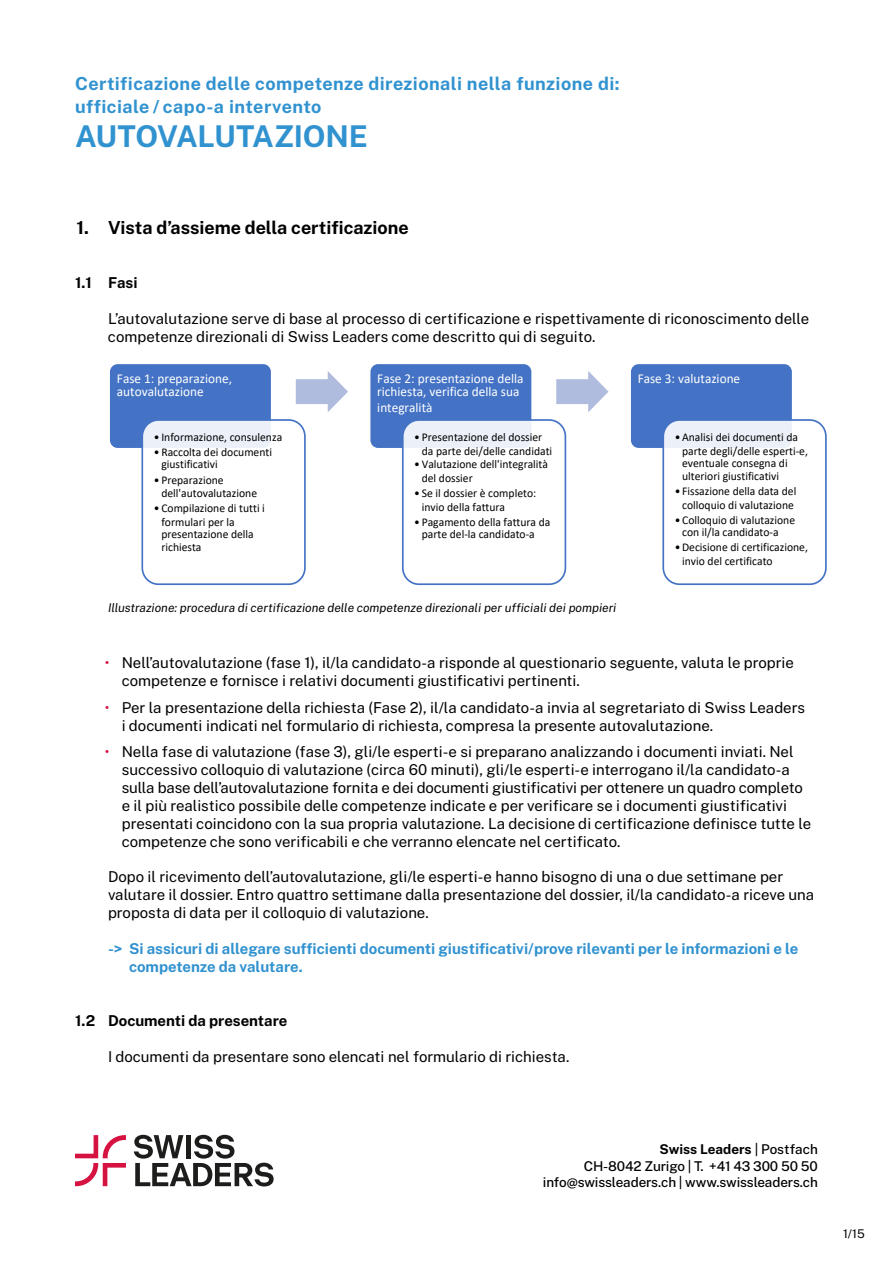
<style>
.page{position:relative;width:893px;height:1263px;background:#fff}
.page>*{position:absolute;margin:0;border:0;box-sizing:border-box;transform-origin:0 0}
.t1{font:700 30px "Public Sans";letter-spacing:-.01em;color:#3192d0}
.t2{font:700 18px/22.5px "Public Sans";letter-spacing:.025em;color:#3192d0}
.t3{font:700 18px "Public Sans";color:#000}
.t4{font:15px/18px "Public Sans";color:#000}
.t5{font:700 15px/18px "Public Sans";color:#3192d0}
.t6{font:700 15px "Public Sans";color:#000}
.t7{font:13.5px/13.5px "Calibri";color:#fff}
.t8{font:500 13.5px/16.5px "Public Sans";letter-spacing:-.01em;color:#000;text-align:right}
.t9{font:italic 12px "Public Sans";color:#000}
.t10{font:12px "Public Sans";color:#000}
.t11{font:11.85px/13.5px "Calibri";color:#000}
.s1{color:#d60e3e}
.s2{font-weight:700}
</style>
<div class="page">
<svg style="left:75px;top:1135px;width:51px;height:51px"></svg>
<svg style="left:134px;top:1135px;width:140px;height:51px"></svg>
<div style="left:109px;top:363px;width:163px;height:86px;background:#4472c4;border-radius:8px"></div>
<div style="left:108px;top:362px;width:165px;height:88px;border:2px solid #fff;border-radius:8px"></div>
<div style="left:142px;top:420px;width:163px;height:164px;background:#fff;border-radius:16px"></div>
<div style="left:141px;top:419px;width:165px;height:166px;border:2px solid #4472c4;border-radius:16px"></div>
<svg style="left:296px;top:371px;width:52px;height:41px"></svg>
<div style="left:370px;top:363px;width:162px;height:86px;background:#4472c4;border-radius:8px"></div>
<div style="left:369px;top:362px;width:164px;height:88px;border:2px solid #fff;border-radius:8px"></div>
<div style="left:403px;top:420px;width:162px;height:164px;background:#fff;border-radius:16px"></div>
<div style="left:402px;top:419px;width:164px;height:166px;border:2px solid #4472c4;border-radius:16px"></div>
<svg style="left:556px;top:371px;width:52px;height:41px"></svg>
<div style="left:630px;top:363px;width:163px;height:86px;background:#4472c4;border-radius:8px"></div>
<div style="left:629px;top:362px;width:164px;height:88px;border:2px solid #fff;border-radius:8px"></div>
<div style="left:663px;top:420px;width:163px;height:164px;background:#fff;border-radius:16px"></div>
<div style="left:662px;top:419px;width:165px;height:166px;border:2px solid #4472c4;border-radius:16px"></div>
<p class="t2" style="left:75px;top:72px;width:546px">Certificazione delle competenze direzionali nella funzione di: ufficiale / capo-a intervento</p>
<h1 class="t1" style="left:75px;top:115px;width:294px">AUTOVALUTAZIONE</h1>
<p class="t3" style="left:76px;top:214px;width:334px">1. Vista d’assieme della certificazione</p>
<p class="t6" style="left:75px;top:272px;width:64px">1.1 Fasi</p>
<p class="t4" style="left:108px;top:309px;width:703px">L’autovalutazione serve di base al processo di certificazione e rispettivamente di riconoscimento delle competenze direzionali di Swiss Leaders come descritto qui di seguito.</p>
<p class="t7" style="left:117px;top:371px;width:117px">Fase 1: preparazione, autovalutazione</p>
<p class="t11" style="left:154px;top:430px;width:130px">• Informazione, consulenza</p>
<p class="t11" style="left:161px;top:446px;width:112px;line-height:11.9px;text-indent:-7px">• Raccolta dei documenti giustificativi</p>
<p class="t11" style="left:161px;top:472px;width:97px;text-indent:-7px">• Preparazione dell'autovalutazione</p>
<p class="t11" style="left:161px;top:501px;width:105px;text-indent:-7px">• Compilazione di tutti i formulari per la</p>
<p class="t11" style="left:161px;top:527px;width:94px">presentazione della richiesta</p>
<p class="t7" style="left:377px;top:371px;width:148px">Fase 2: presentazione della richiesta, verifica della sua</p>
<p class="t7" style="left:377px;top:400px;width:57px">integralità</p>
<p class="t11" style="left:422px;top:430px;width:132px;text-indent:-7px">• Presentazione del dossier da parte dei/delle candidati</p>
<p class="t11" style="left:422px;top:457px;width:128px;text-indent:-7px">• Valutazione dell'integralità del dossier</p>
<p class="t11" style="left:422px;top:486px;width:116px;text-indent:-7px">• Se il dossier è completo: invio della fattura</p>
<p class="t11" style="left:422px;top:516px;width:130px;line-height:11.9px;text-indent:-7px">• Pagamento della fattura da parte del-la candidato-a</p>
<p class="t9" style="left:108px;top:600px;width:510px">Illustrazione: procedura di certificazione delle competenze direzionali per ufficiali dei pompieri</p>
<p class="t7" style="left:638px;top:371px;width:104px">Fase 3: valutazione</p>
<p class="t11" style="left:682px;top:430px;width:127px;text-indent:-7px">• Analisi dei documenti da parte degli/delle esperti-e,</p>
<p class="t11" style="left:682px;top:456px;width:107px">eventuale consegna di ulteriori giustificativi</p>
<p class="t11" style="left:675px;top:484px;width:123px;text-align:center">• Fissazione della data del colloquio di valutazione</p>
<p class="t11" style="left:682px;top:514px;width:115px;line-height:11.9px;text-indent:-7px">• Colloquio di valutazione con il/la candidato-a</p>
<p class="t11" style="left:682px;top:540px;width:127px;text-indent:-7px">• Decisione di certificazione, invio del certificato</p>
<p class="t4" style="left:122px;top:653px;width:674px;text-indent:-17px"><span class="s1">•</span> Nell’autovalutazione (fase 1), il/la candidato-a risponde al questionario seguente, valuta le proprie competenze e fornisce i relativi documenti giustificativi pertinenti.</p>
<p class="t4" style="left:122px;top:697px;width:685px;text-indent:-17px"><span class="s1">•</span> Per la presentazione della richiesta (Fase 2), il/la candidato-a invia al segretariato di Swiss Leaders i documenti indicati nel formulario di richiesta, compresa la presente autovalutazione.</p>
<p class="t4" style="left:122px;top:742px;width:691px;text-indent:-17px"><span class="s1">•</span> Nella fase di valutazione (fase 3), gli/le esperti-e si preparano analizzando i documenti inviati. Nel successivo colloquio di valutazione (circa 60 minuti), gli/le esperti-e interrogano il/la candidato-a sulla base dell’autovalutazione fornita e dei documenti giustificativi per ottenere un quadro completo e il più realistico possibile delle competenze indicate e per verificare se i documenti giustificativi presentati coincidono con la sua propria valutazione. La decisione di certificazione definisce tutte le competenze che sono verificabili e che verranno elencate nel certificato.</p>
<p class="t4" style="left:108px;top:867px;width:708px">Dopo il ricevimento dell’autovalutazione, gli/le esperti-e hanno bisogno di una o due settimane per valutare il dossier. Entro quattro settimane dalla presentazione del dossier, il/la candidato-a riceve una proposta di data per il colloquio di valutazione.</p>
<p class="t5" style="left:129px;top:939px;width:671px;text-indent:-21px">-&gt; Si assicuri di allegare sufficienti documenti giustificativi/prove rilevanti per le informazioni e le competenze da valutare.</p>
<p class="t6" style="left:75px;top:1010px;width:214px">1.2 Documenti da presentare</p>
<p class="t4" style="left:108px;top:1047px;width:463px">I documenti da presentare sono elencati nel formulario di richiesta.</p>
<p class="t8" style="left:543px;top:1140px;width:277px"><span class="s2">Swiss Leaders</span> | Postfach<br>CH-8042 Zurigo | T. +41 43 300 50 50 info@swissleaders.ch | www.swissleaders.ch</p>
<p class="t10" style="left:843px;top:1225px;width:23px">1/15</p>
</div>
